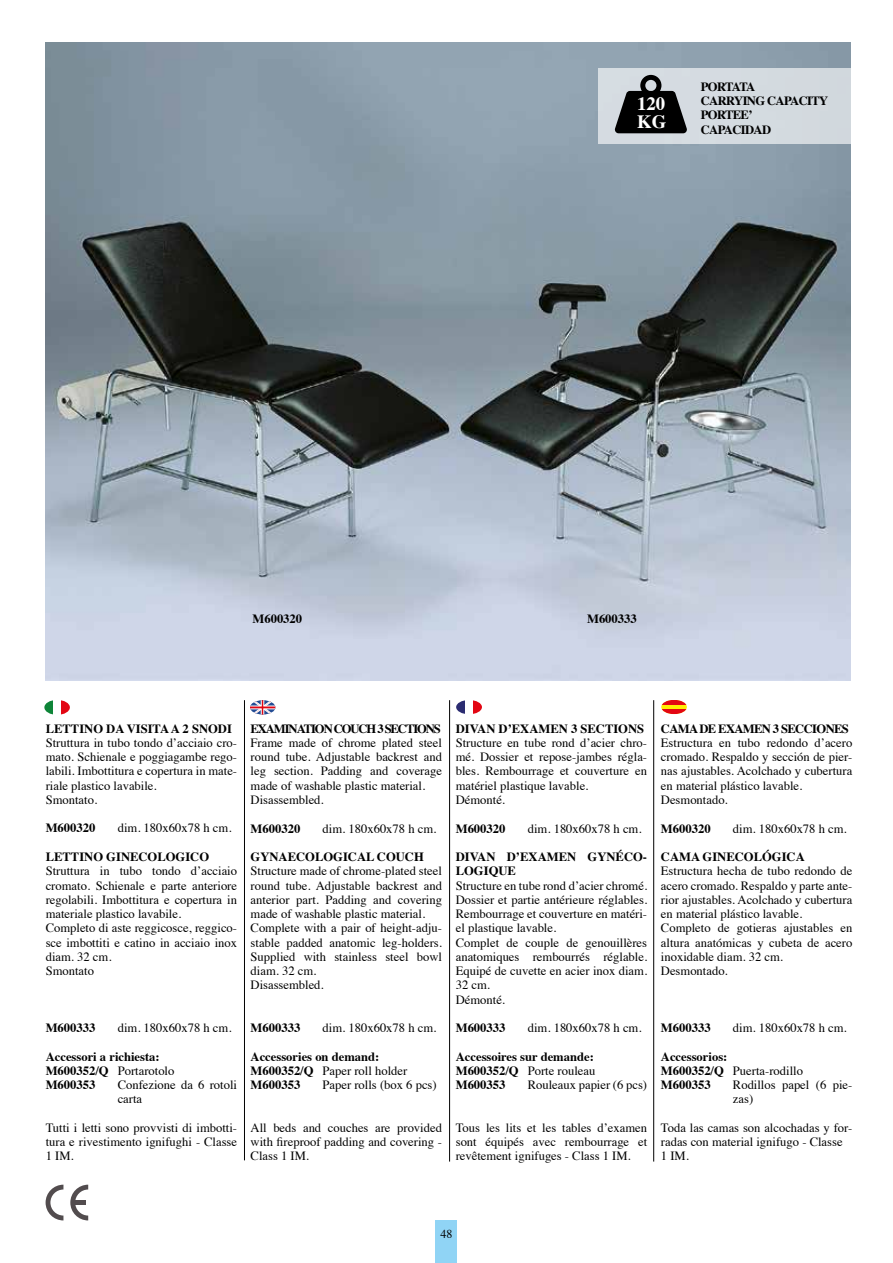
<style>
.page{position:relative;width:893px;height:1263px;background:#fff}
.page>*{position:absolute;margin:0;border:0;box-sizing:border-box;transform-origin:0 0}
.t1{font:700 18.75px/17.9px "Times";color:#fff}
.t2{font:12.6px/14.2px "Times";color:#000}
.t3{font:700 12.6px/14.2px "Times";color:#000}
.t4{font:700 12.6px/14.2px "Times";letter-spacing:-.05em;color:#000}
.t5{font:700 12.6px "Times";letter-spacing:-.085em;color:#000}
.t6{font:12px "Times";color:#000}
.s1{font-weight:400}
</style>
<div class="page">
<div style="left:436px;top:1220px;width:21px;height:43px;background:#90d4f5"></div>
<img style="left:45px;top:43px;width:805px;height:637px">
<div style="left:599px;top:69px;width:255px;height:75px;background:#d4dbe0"></div>
<svg style="left:44px;top:700px;width:9px;height:15px"></svg>
<svg style="left:61px;top:700px;width:9px;height:15px"></svg>
<svg style="left:250px;top:700px;width:25px;height:14px"></svg>
<svg style="left:456px;top:700px;width:9px;height:14px"></svg>
<svg style="left:473px;top:700px;width:9px;height:14px"></svg>
<svg style="left:661px;top:705px;width:26px;height:4px"></svg>
<svg style="left:661px;top:709px;width:26px;height:5px"></svg>
<svg style="left:661px;top:700px;width:26px;height:5px"></svg>
<hr style="left:244px;top:700px;width:1px;height:460px;background:#000">
<hr style="left:449px;top:700px;width:1px;height:461px;background:#000">
<hr style="left:653px;top:700px;width:1px;height:461px;background:#000">
<svg style="left:46px;top:1185px;width:17px;height:35px"></svg>
<svg style="left:70px;top:1185px;width:18px;height:35px"></svg>
<div style="left:75px;top:1200px;width:11px;height:5px;background:#524c4e"></div>
<svg style="left:614px;top:75px;width:73px;height:58px"></svg>
<h1 class="t1" style="left:637px;top:93px;width:31px">120<br>KG</h1>
<p class="t4" style="left:701px;top:78px;width:129px">PORTATA<br>CARRYING CAPACITY<br>PORTEE’<br>CAPACIDAD</p>
<p class="t3" style="left:253px;top:610px;width:51px">M600320</p>
<p class="t3" style="left:587px;top:610px;width:51px">M600333</p>
<p class="t3" style="left:46px;top:720px;width:188px">LETTINO DA VISITA A 2 SNODI</p>
<p class="t2" style="left:46px;top:734px;width:193px">Struttura in tubo tondo d’acciaio cro&shy;mato. Schienale e poggiagambe rego&shy;labili. Imbottitura e copertura in mate&shy;riale plastico lavabile.<br>Smontato.</p>
<p class="t3" style="left:46px;top:820px;width:51px">M600320</p>
<p class="t2" style="left:118px;top:820px;width:115px">dim. 180x60x78 h cm.</p>
<p class="t3" style="left:46px;top:848px;width:165px">LETTINO GINECOLOGICO</p>
<p class="t2" style="left:46px;top:863px;width:193px">Struttura in tubo tondo d’acciaio cromato. Schienale e parte anteriore regolabili. Imbottitura e copertura in materiale plastico lavabile.<br>Completo di aste reggicosce, reggico&shy;sce imbottiti e catino in acciaio inox diam. 32 cm.<br>Smontato</p>
<p class="t3" style="left:46px;top:1019px;width:51px">M600333</p>
<p class="t2" style="left:118px;top:1019px;width:115px">dim. 180x60x78 h cm.</p>
<p class="t3" style="left:46px;top:1048px;width:130px">Accessori a richiesta:<br>M600352/Q <span class="s1">Portarotolo<br></span>M600353</p>
<p class="t2" style="left:118px;top:1076px;width:121px">Confezione da 6 rotoli carta</p>
<p class="t2" style="left:46px;top:1119px;width:193px;text-align:justify">Tutti i letti sono provvisti di imbotti&shy;tura e rivestimento ignifughi - Classe 1 IM.</p>
<p class="t5" style="left:251px;top:716px;width:192px">EXAMINATION COUCH 3 SECTIONS</p>
<p class="t2" style="left:251px;top:734px;width:193px">Frame made of chrome plated steel round tube. Adjustable backrest and leg section. Padding and coverage made of washable plastic material.<br>Disassembled.</p>
<p class="t3" style="left:251px;top:820px;width:51px">M600320</p>
<p class="t2" style="left:323px;top:820px;width:115px">dim. 180x60x78 h cm.</p>
<p class="t3" style="left:251px;top:848px;width:175px">GYNAECOLOGICAL COUCH</p>
<p class="t2" style="left:251px;top:863px;width:193px">Structure made of chrome-plated steel round tube. Adjustable backrest and anterior part. Padding and covering made of washable plastic material.<br>Complete with a pair of height-adju&shy;stable padded anatomic leg-holders.<br>Supplied with stainless steel bowl diam. 32 cm.<br>Disassembled.</p>
<p class="t3" style="left:251px;top:1019px;width:51px">M600333</p>
<p class="t2" style="left:323px;top:1019px;width:115px">dim. 180x60x78 h cm.</p>
<p class="t3" style="left:251px;top:1048px;width:158px">Accessories on demand:<br>M600352/Q <span class="s1">Paper roll holder<br></span>M600353</p>
<p class="t2" style="left:323px;top:1076px;width:116px">Paper rolls (box 6 pcs)</p>
<p class="t2" style="left:251px;top:1119px;width:193px;text-align:justify">All beds and couches are provided with fireproof padding and covering - Class 1 IM.</p>
<p class="t3" style="left:456px;top:720px;width:190px">DIVAN D’EXAMEN 3 SECTIONS</p>
<p class="t2" style="left:456px;top:734px;width:193px">Structure en tube rond d’acier chro&shy;mé. Dossier et repose-jambes régla&shy;bles. Rembourrage et couverture en matériel plastique lavable.<br>Démonté.</p>
<p class="t3" style="left:456px;top:820px;width:51px">M600320</p>
<p class="t2" style="left:528px;top:820px;width:115px">dim. 180x60x78 h cm.</p>
<p class="t3" style="left:456px;top:848px;width:193px">DIVAN D’EXAMEN GYNÉCO-<br>LOGIQUE</p>
<p class="t2" style="left:456px;top:877px;width:193px">Structure en tube rond d’acier chromé.<br>Dossier et partie antérieure réglables.<br>Rembourrage et couverture en matéri&shy;el plastique lavable.<br>Complet de couple de genouillères anatomiques rembourrés réglable.<br>Equipé de cuvette en acier inox diam.<br>32 cm.<br>Démonté.</p>
<p class="t3" style="left:456px;top:1019px;width:51px">M600333</p>
<p class="t2" style="left:528px;top:1019px;width:115px">dim. 180x60x78 h cm.</p>
<p class="t3" style="left:456px;top:1048px;width:141px;text-align:justify">Accessoires sur demande:<br>M600352/Q <span class="s1">Porte rouleau </span>M600353</p>
<p class="t2" style="left:528px;top:1076px;width:121px">Rouleaux papier (6 pcs)</p>
<p class="t2" style="left:456px;top:1119px;width:193px;text-align:justify">Tous les lits et les tables d’examen sont équipés avec rembourrage et revêtement ignifuges - Class 1 IM.</p>
<p class="t4" style="left:661px;top:720px;width:189px">CAMA DE EXAMEN 3 SECCIONES</p>
<p class="t2" style="left:661px;top:734px;width:193px">Estructura en tubo redondo d’acero cromado. Respaldo y sección de pier&shy;nas ajustables. Acolchado y cubertura en material plástico lavable.<br>Desmontado.</p>
<p class="t3" style="left:661px;top:820px;width:51px">M600320</p>
<p class="t2" style="left:733px;top:820px;width:115px">dim. 180x60x78 h cm.</p>
<p class="t3" style="left:661px;top:848px;width:145px">CAMA GINECOLÓGICA</p>
<p class="t2" style="left:661px;top:863px;width:193px">Estructura hecha de tubo redondo de acero cromado. Respaldo y parte ante&shy;rior ajustables. Acolchado y cubertura en material plástico lavable.<br>Completo de gotieras ajustables en altura anatómicas y cubeta de acero inoxidable diam. 32 cm.<br>Desmontado.</p>
<p class="t3" style="left:661px;top:1019px;width:51px">M600333</p>
<p class="t2" style="left:733px;top:1019px;width:115px">dim. 180x60x78 h cm.</p>
<p class="t3" style="left:661px;top:1048px;width:144px">Accessorios:<br>M600352/Q <span class="s1">Puerta-rodillo<br></span>M600353</p>
<p class="t2" style="left:733px;top:1076px;width:121px">Rodillos papel (6 pie&shy;zas)</p>
<p class="t2" style="left:661px;top:1119px;width:193px">Toda las camas son alcochadas y for&shy;radas con material ignifugo - Classe<br>1 IM.</p>
<p class="t6" style="left:440px;top:1223px;width:13px">48</p>
</div>
